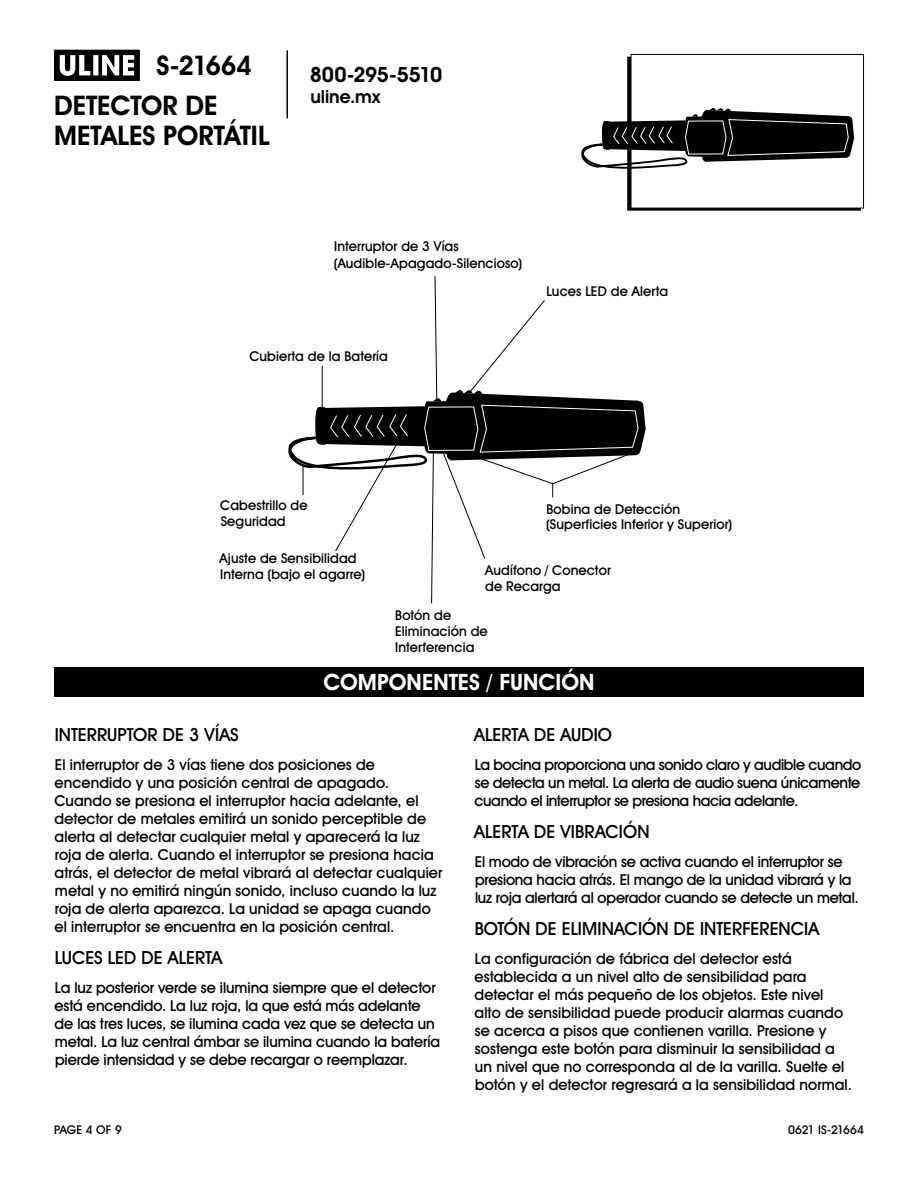
<style>
.page{position:relative;width:918px;height:1188px;background:#fff}
.page>*{position:absolute;margin:0;border:0;box-sizing:border-box;transform-origin:0 0}
.t1{font:700 27px/30px "Uline Two Knine";letter-spacing:-.005em;color:#000}
.t2{font:700 22.5px "Uline Two Knine";letter-spacing:.005em;color:#fff}
.t3{font:700 21px "Uline Two Knine";letter-spacing:-.02em;color:#000}
.t4{font:18px "Uline Two Knine";color:#000}
.t5{font:700 18px "Uline Two Knine";color:#000}
.t6{font:15px/18px "Uline Two Knine";color:#000}
.t7{font:13.5px/16.2px "Uline Two Knine";letter-spacing:.01em;color:#000}
.t8{font:12px "Uline Two Knine";color:#000}
</style>
<div class="page">
<hr style="left:286px;top:50px;width:2px;height:68px;background:#000">
<svg style="left:54px;top:50px;width:86px;height:31px"></svg>
<div style="left:631px;top:54px;width:233px;height:155px;border:1px solid #000"></div>
<div style="left:54px;top:667px;width:810px;height:30px;background:#000"></div>
<svg style="left:581px;top:105px;width:273px;height:68px"></svg>
<svg style="left:288px;top:276px;width:358px;height:328px"></svg>
<h1 class="t1" style="left:157px;top:50px;width:97px">S-21664</h1>
<h1 class="t1" style="left:54px;top:90px;width:218px">DETECTOR DE<br>METALES PORTÁTIL</h1>
<h3 class="t3" style="left:310px;top:62px;width:134px">800-295-5510</h3>
<p class="t5" style="left:310px;top:86px;width:71px">uline.mx</p>
<p class="t7" style="left:334px;top:237px;width:190px;line-height:16.8px">Interruptor de 3 Vías (Audible-Apagado-Silencioso)</p>
<p class="t7" style="left:249px;top:348px;width:140px">Cubierta de la Batería</p>
<p class="t7" style="left:546px;top:283px;width:123px">Luces LED de Alerta</p>
<p class="t7" style="left:220px;top:497px;width:89px">Cabestrillo de<br>Seguridad</p>
<p class="t7" style="left:220px;top:550px;width:147px">Ajuste de Sensibilidad<br>Interna (bajo el agarre)</p>
<p class="t7" style="left:546px;top:502px;width:188px;line-height:15px">Bobina de Detección (Superficies Inferior y Superior)</p>
<p class="t7" style="left:485px;top:562px;width:127px">Audífono / Conector de Recarga</p>
<p class="t7" style="left:395px;top:607px;width:94px">Botón de<br>Eliminación de<br>Interferencia</p>
<h2 class="t2" style="left:323px;top:669px;width:273px">COMPONENTES / FUNCIÓN</h2>
<p class="t4" style="left:55px;top:724px;width:186px">INTERRUPTOR DE 3 VÍAS</p>
<p class="t6" style="left:54px;top:755px;width:390px">El interruptor de 3 vías tiene dos posiciones de encendido y una posición central de apagado.<br>Cuando se presiona el interruptor hacia adelante, el detector de metales emitirá un sonido perceptible de alerta al detectar cualquier metal y aparecerá la luz roja de alerta. Cuando el interruptor se presiona hacia atrás, el detector de metal vibrará al detectar cualquier metal y no emitirá ningún sonido, incluso cuando la luz roja de alerta aparezca. La unidad se apaga cuando el interruptor se encuentra en la posición central.</p>
<p class="t4" style="left:55px;top:947px;width:169px">LUCES LED DE ALERTA</p>
<p class="t6" style="left:55px;top:978px;width:387px">La luz posterior verde se ilumina siempre que el detector está encendido. La luz roja, la que está más adelante de las tres luces, se ilumina cada vez que se detecta un metal. La luz central ámbar se ilumina cuando la batería pierde intensidad y se debe recargar o reemplazar.</p>
<p class="t4" style="left:474px;top:724px;width:139px">ALERTA DE AUDIO</p>
<p class="t6" style="left:475px;top:755px;width:388px;text-align:justify">La bocina proporciona una sonido claro y audible cuando se detecta un metal. La alerta de audio suena únicamente cuando el interruptor se presiona hacia adelante.</p>
<p class="t4" style="left:474px;top:821px;width:177px">ALERTA DE VIBRACIÓN</p>
<p class="t6" style="left:475px;top:852px;width:385px">El modo de vibración se activa cuando el interruptor se presiona hacia atrás. El mango de la unidad vibrará y la luz roja alertará al operador cuando se detecte un metal.</p>
<p class="t4" style="left:475px;top:918px;width:346px">BOTÓN DE ELIMINACIÓN DE INTERFERENCIA</p>
<p class="t6" style="left:475px;top:950px;width:379px">La configuración de fábrica del detector está establecida a un nivel alto de sensibilidad para detectar el más pequeño de los objetos. Este nivel alto de sensibilidad puede producir alarmas cuando se acerca a pisos que contienen varilla. Presione y sostenga este botón para disminuir la sensibilidad a un nivel que no corresponda al de la varilla. Suelte el botón y el detector regresará a la sensibilidad normal.</p>
<p class="t8" style="left:54px;top:1122px;width:69px">PAGE 4 OF 9</p>
<p class="t8" style="left:788px;top:1122px;width:77px">0621 IS-21664</p>
</div>
